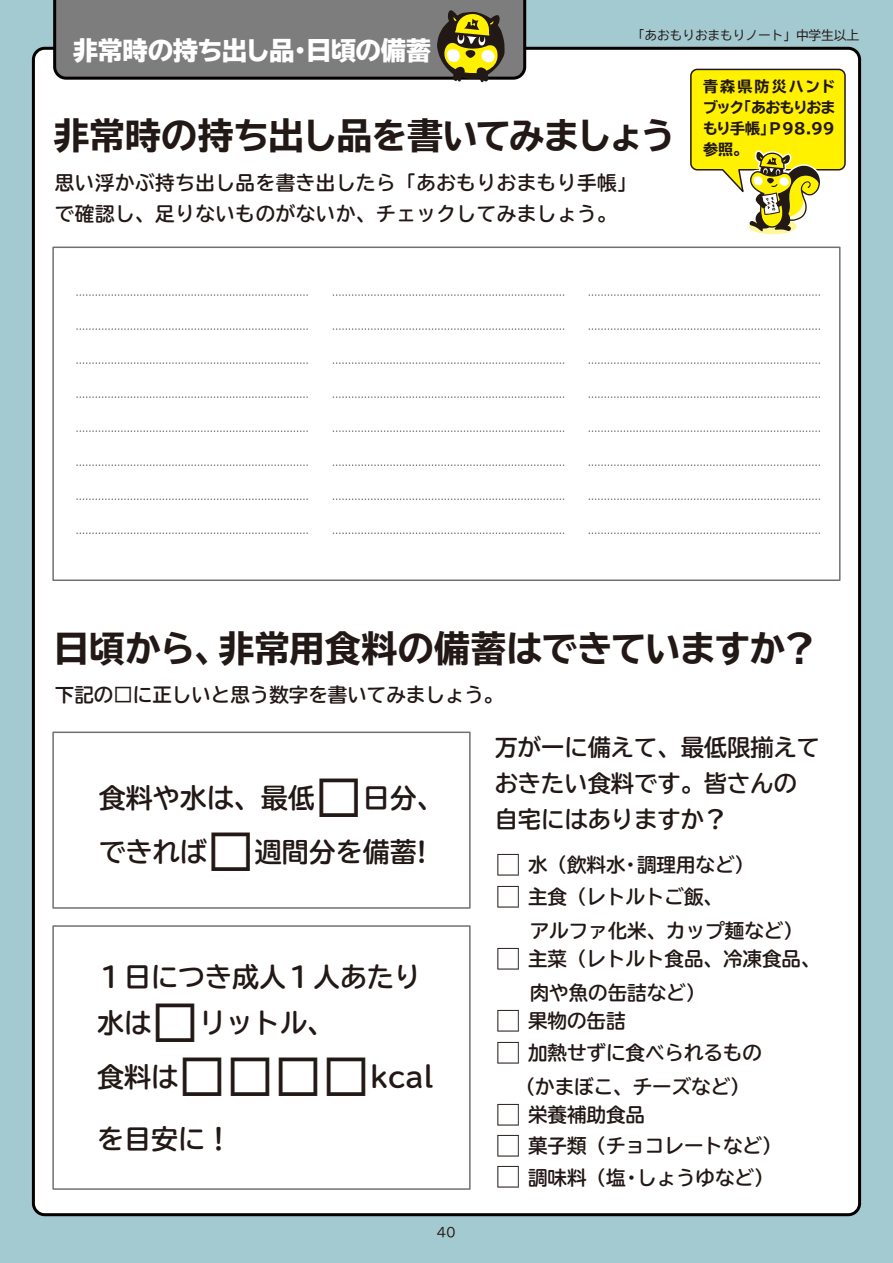
<style>
.page{position:relative;width:893px;height:1263px;background:#a4cad1}
.page>*{position:absolute;margin:0;border:0;box-sizing:border-box;transform-origin:0 0}
.t1{font:36px "TBUD Gothic E";letter-spacing:-.015em;color:#221815}
.t2{font:36px "TBUD Gothic E";letter-spacing:-.035em;color:#221815}
.t3{font:27px/54px "TBUDR Gothic B";color:#221815}
.t4{font:25.5px "TBUD Gothic H";letter-spacing:-.03em;color:#fff}
.t5{font:23.25px/36px "TBUDR Gothic B";color:#221815}
.t6{font:19.5px/34px "TBUDR Gothic B";color:#221815}
.t7{font:19.5px/31.5px "TBUDR Gothic B";letter-spacing:.03em;color:#221815}
.t8{font:15px/21px "TBUD Gothic E";letter-spacing:-.015em;color:#221815;text-align:justify}
.t9{font:12.75px "TBUD Gothic R";letter-spacing:-.01em;color:#221815}
.s1{font-size:48px}
.s2{font-family:"Koz Go Pr 6 N";font-size:27px}
</style>
<div class="page">
<div style="left:32px;top:47px;width:829px;height:1169px;background:#fff"></div>
<svg style="left:589px;top:294px;width:230px;height:2px"></svg>
<svg style="left:77px;top:294px;width:230px;height:2px"></svg>
<svg style="left:333px;top:294px;width:231px;height:2px"></svg>
<svg style="left:589px;top:328px;width:230px;height:2px"></svg>
<svg style="left:77px;top:328px;width:230px;height:2px"></svg>
<svg style="left:333px;top:328px;width:231px;height:2px"></svg>
<svg style="left:589px;top:362px;width:230px;height:2px"></svg>
<svg style="left:77px;top:362px;width:230px;height:2px"></svg>
<svg style="left:333px;top:362px;width:231px;height:2px"></svg>
<svg style="left:589px;top:396px;width:230px;height:2px"></svg>
<svg style="left:77px;top:396px;width:230px;height:2px"></svg>
<svg style="left:333px;top:396px;width:231px;height:2px"></svg>
<svg style="left:589px;top:430px;width:230px;height:2px"></svg>
<svg style="left:77px;top:430px;width:230px;height:2px"></svg>
<svg style="left:333px;top:430px;width:231px;height:2px"></svg>
<svg style="left:589px;top:464px;width:230px;height:2px"></svg>
<svg style="left:77px;top:464px;width:230px;height:2px"></svg>
<svg style="left:333px;top:464px;width:231px;height:2px"></svg>
<svg style="left:589px;top:498px;width:230px;height:2px"></svg>
<svg style="left:77px;top:498px;width:230px;height:2px"></svg>
<svg style="left:333px;top:498px;width:231px;height:2px"></svg>
<svg style="left:589px;top:532px;width:230px;height:2px"></svg>
<svg style="left:77px;top:532px;width:230px;height:2px"></svg>
<svg style="left:333px;top:532px;width:231px;height:2px"></svg>
<div style="left:52px;top:247px;width:788px;height:334px;border:2px solid #727171"></div>
<div style="left:52px;top:731px;width:419px;height:178px;border:2px solid #727171"></div>
<div style="left:52px;top:925px;width:419px;height:265px;border:2px solid #727171"></div>
<svg style="left:53px;top:0;width:473px;height:82px"></svg>
<svg style="left:689px;top:68px;width:157px;height:211px"></svg>
<h3 class="t4" style="left:73px;top:38px;width:360px">非常時の持ち出し品・日頃の備蓄</h3>
<p class="t9" style="left:632px;top:29px;width:229px">「あおもりおまもりノート」中学生以上</p>
<h1 class="t2" style="left:53px;top:117px;width:624px">非常時の持ち出し品を書いてみましょう</h1>
<p class="t7" style="left:55px;top:168px;width:583px">思い浮かぶ持ち出し品を書き出したら「あおもりおまもり手帳」で確認し、足りないものがないか、チェックしてみましょう。</p>
<p class="t8" style="left:703px;top:76px;width:134px">青森県防災ハンドブック「あおもりおまもり手帳」Ｐ98.99参照。</p>
<h1 class="t1" style="left:53px;top:630px;width:765px">日頃から、非常用食料の備蓄はできていますか？</h1>
<p class="t6" style="left:55px;top:679px;width:450px">下記の□に正しいと思う数字を書いてみましょう。</p>
<h2 class="t3" style="left:99px;top:772px;width:347px">食料や水は、最低<span class="s1">□</span>日分、できれば<span class="s1">□</span>週間分を備蓄!</h2>
<h2 class="t3" style="left:97px;top:955px;width:325px;line-height:46px">１日につき成人１人あたり水は<span class="s1">□</span>リットル、</h2>
<h2 class="t3" style="left:97px;top:1052px;width:337px">食料は<span class="s1">□□□□</span>kcal</h2>
<h2 class="t3" style="left:97px;top:1113px;width:136px">を目安に！</h2>
<p class="t9" style="left:437px;top:1225px;width:21px">40</p>
<p class="t5" style="left:495px;top:731px;width:327px">万が一に備えて、最低限揃えておきたい食料です。皆さんの自宅にはありますか？</p>
<p class="t6" style="left:495px;top:849px;width:261px"><span class="s2">□</span> 水（飲料水・調理用など）</p>
<p class="t6" style="left:530px;top:880px;width:275px;text-indent:-35px"><span class="s2">□</span> 主食（レトルトご飯、<br>アルファ化米、カップ麺など）</p>
<p class="t6" style="left:530px;top:943px;width:292px;text-indent:-35px"><span class="s2">□</span> 主菜（レトルト食品、冷凍食品、肉や魚の缶詰など）</p>
<p class="t6" style="left:495px;top:1005px;width:132px"><span class="s2">□</span> 果物の缶詰</p>
<p class="t6" style="left:495px;top:1036px;width:269px;text-align:center"><span class="s2">□</span> 加熱せずに食べられるもの（かまぼこ、チーズなど）</p>
<p class="t6" style="left:495px;top:1099px;width:152px"><span class="s2">□</span> 栄養補助食品</p>
<p class="t6" style="left:495px;top:1130px;width:288px"><span class="s2">□</span> 菓子類（チョコレートなど）</p>
<p class="t6" style="left:495px;top:1161px;width:280px"><span class="s2">□</span> 調味料（塩・しょうゆなど）</p>
</div>
